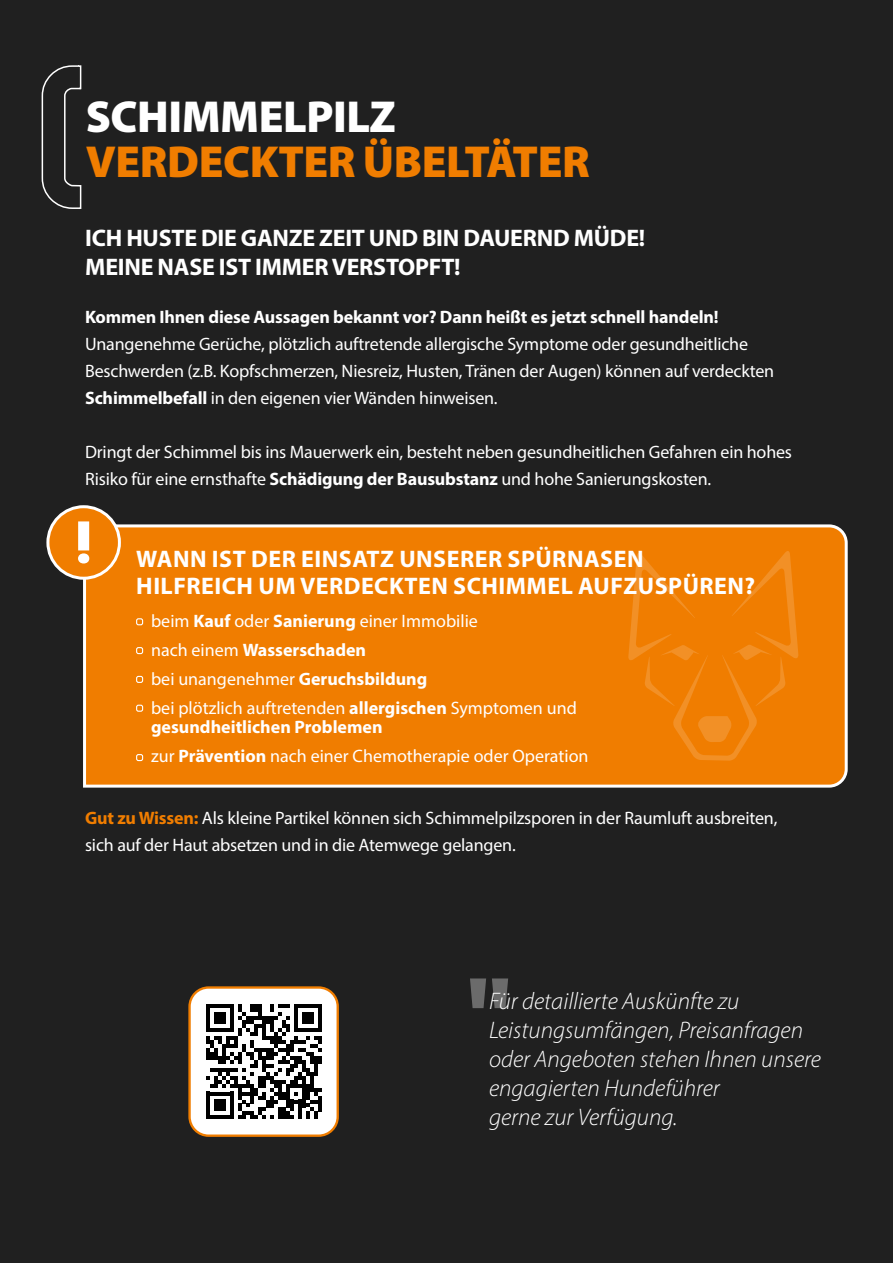
<style>
.page{position:relative;width:893px;height:1263px;background:#202020}
.page>*{position:absolute;margin:0;border:0;box-sizing:border-box;transform-origin:0 0}
.t1{font:900 104.4px "Myriad Pro";color:#fff}
.t2{font:900 45px "Myriad Pro";letter-spacing:-.01em;color:#f07d00}
.t3{font:900 45px "Myriad Pro";letter-spacing:-.01em;color:#fff}
.t4{font:italic 300 24px/28.8px "Myriad Pro";color:#fff}
.t5{font:700 24px/27px "Myriad Pro";letter-spacing:.02em;color:#fff}
.t6{font:700 24px/28.5px "Myriad Pro";letter-spacing:-.01em;color:#fff}
.t7{font:18px/27px "Myriad Pro";letter-spacing:-.01em;color:#fff}
.t8{font:700 18px "Myriad Pro";letter-spacing:-.01em;color:#fff}
.s1{font-weight:700}
.s2{font-weight:700;color:#f07d00}
</style>
<div class="page">
<hr style="left:892px;top:0;width:1px;height:1263px;background:#f07d00">
<svg style="left:41px;top:65px;width:41px;height:144px"></svg>
<div style="left:190px;top:987px;width:148px;height:149px;background:#fff;border-radius:19px"></div>
<div style="left:188px;top:986px;width:151px;height:151px;border:2px solid #f07d00;border-radius:19px"></div>
<svg style="left:206px;top:1004px;width:115px;height:115px"></svg>
<svg style="left:317px;top:1095px;width:4px;height:16px"></svg>
<div style="left:83px;top:523px;width:765px;height:265px;background:#f07d00"></div>
<div style="left:136px;top:618px;width:7px;height:7px;border:1px solid #fff;border-radius:2px"></div>
<div style="left:136px;top:647px;width:7px;height:7px;border:1px solid #fff;border-radius:2px"></div>
<div style="left:136px;top:676px;width:7px;height:7px;border:1px solid #fff;border-radius:2px"></div>
<div style="left:136px;top:705px;width:7px;height:7px;border:1px solid #fff;border-radius:2px"></div>
<div style="left:136px;top:754px;width:7px;height:7px;border:1px solid #fff;border-radius:2px"></div>
<div style="left:48px;top:507px;width:71px;height:71px;background:#f07d00;border-radius:50%"></div>
<div style="left:46px;top:505px;width:75px;height:75px;border:3px solid #fff;border-radius:50%"></div>
<svg style="left:78px;top:521px;width:11px;height:42px"></svg>
<svg style="left:628px;top:550px;width:171px;height:211px;background:#f07f05"></svg>
<h2 class="t3" style="left:86px;top:90px;width:312px">SCHIMMELPILZ</h2>
<h2 class="t2" style="left:86px;top:135px;width:506px">VERDECKTER ÜBELTÄTER</h2>
<h3 class="t6" style="left:85px;top:225px;width:561px">ICH HUSTE DIE GANZE ZEIT UND BIN DAUERND MÜDE!<br>MEINE NASE IST IMMER VERSTOPFT!</h3>
<p class="t8" style="left:85px;top:307px;width:635px">Kommen Ihnen diese Aussagen bekannt vor? Dann heißt es jetzt schnell handeln!</p>
<p class="t7" style="left:85px;top:331px;width:691px">Unangenehme Gerüche, plötzlich auftretende allergische Symptome oder gesundheitliche<br>Beschwerden (z.B. Kopfschmerzen, Niesreiz, Husten, Tränen der Augen) können auf verdeckten<br><span class="s1">Schimmelbefall</span> in den eigenen vier Wänden hinweisen.</p>
<p class="t7" style="left:85px;top:439px;width:708px">Dringt der Schimmel bis ins Mauerwerk ein, besteht neben gesundheitlichen Gefahren ein hohes<br>Risiko für eine ernsthafte <span class="s1">Schädigung der Bausubstanz</span> und hohe Sanierungskosten.</p>
<h3 class="t5" style="left:136px;top:546px;width:620px">WANN IST DER EINSATZ UNSERER SPÜRNASEN<br>HILFREICH UM VERDECKTEN SCHIMMEL AUFZUSPÜREN?</h3>
<p class="t7" style="left:151px;top:608px;width:427px;line-height:28.8px">beim <span class="s1">Kauf</span> oder <span class="s1">Sanierung</span> einer Immobilie<br>nach einem <span class="s1">Wasserschaden<br></span>bei unangenehmer <span class="s1">Geruchsbildung<br></span>bei plötzlich auftretenden <span class="s1">allergischen</span> Symptomen und</p>
<p class="t7" style="left:151px;top:713px;width:439px;line-height:28.8px"><span class="s1">gesundheitlichen Problemen<br></span>zur <span class="s1">Prävention</span> nach einer Chemotherapie oder Operation</p>
<p class="t7" style="left:85px;top:805px;width:694px"><span class="s2">Gut zu Wissen:</span> Als kleine Partikel können sich Schimmelpilzsporen in der Raumluft ausbreiten, sich auf der Haut absetzen und in die Atemwege gelangen.</p>
<h1 class="t1" style="left:467px;top:953px;width:46px">"</h1>
<h3 class="t4" style="left:489px;top:989px;width:334px">Für detaillierte Auskünfte zu<br>Leistungsumfängen, Preisanfragen oder Angeboten stehen Ihnen unsere engagierten Hundeführer<br>gerne zur Verfügung.</h3>
</div>
